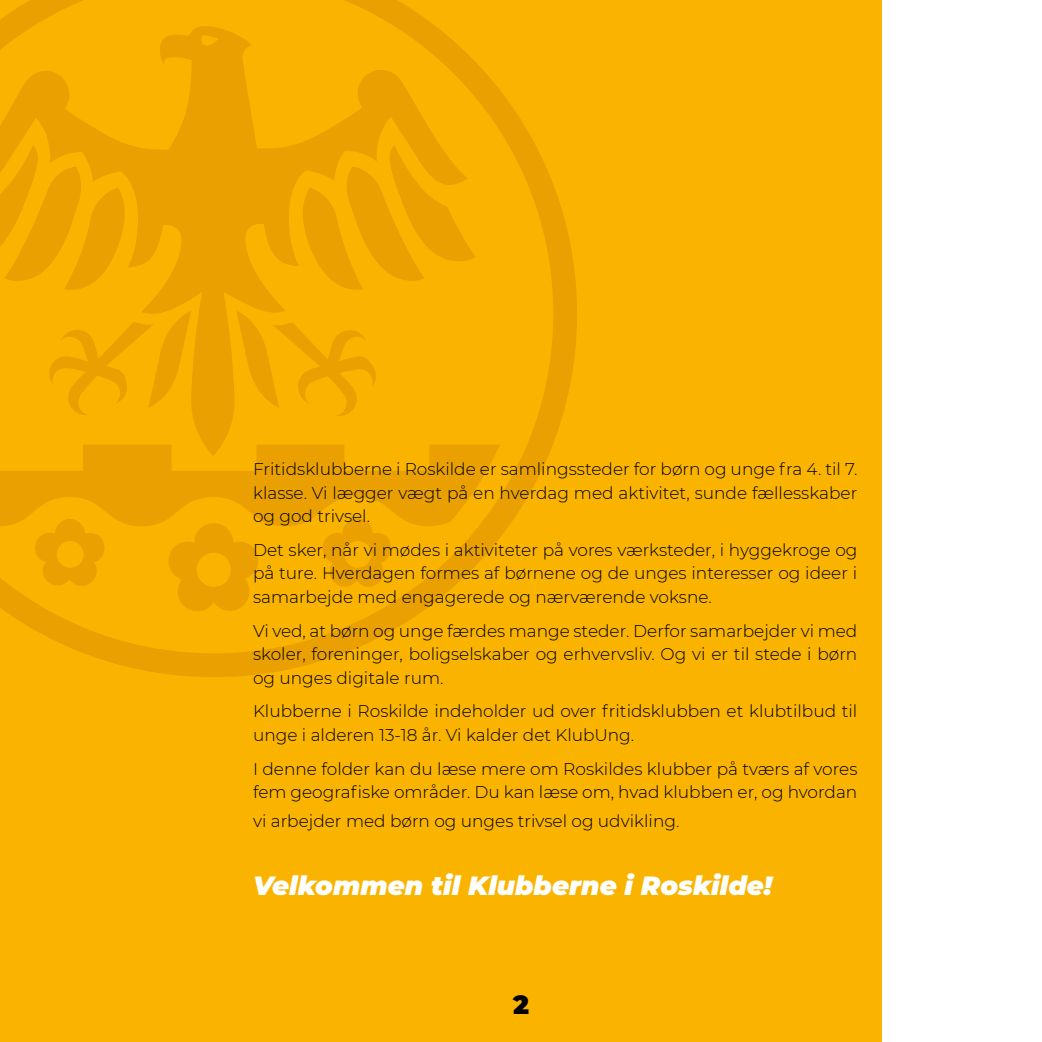
<style>
.page{position:relative;width:1042px;height:1042px;background:#fff}
.page>*{position:absolute;margin:0;border:0;box-sizing:border-box;transform-origin:0 0}
.t1{font:italic 900 26.25px "Montserrat";color:#fff}
.t2{font:900 26.25px "Montserrat";color:#000}
.t3{font:300 16.97px/23.6px "Montserrat";color:#000;text-align:justify}
</style>
<div class="page">
<div style="left:0;top:0;width:881px;height:1042px;background:#fab400"></div>
<svg style="left:0;top:0;width:577px;height:677px"></svg>
<svg style="left:0;top:444px;width:500px;height:170px"></svg>
<p class="t3" style="left:253px;top:456px;width:606px">Fritidsklubberne i Roskilde er samlingssteder for børn og unge fra 4. til 7. klasse. Vi lægger vægt på en hverdag med aktivitet, sunde fællesskaber og god trivsel.</p>
<p class="t3" style="left:253px;top:537px;width:606px">Det sker, når vi mødes i aktiviteter på vores værksteder, i hyggekroge og på ture. Hverdagen formes af børnene og de unges interesser og ideer i samarbejde med engagerede og nærværende voksne.</p>
<p class="t3" style="left:253px;top:618px;width:606px">Vi ved, at børn og unge færdes mange steder. Derfor samarbejder vi med skoler, foreninger, boligselskaber og erhvervsliv. Og vi er til stede i børn og unges digitale rum.</p>
<p class="t3" style="left:253px;top:699px;width:606px">Klubberne i Roskilde indeholder ud over fritidsklubben et klubtilbud til unge i alderen 13-18 år. Vi kalder det KlubUng.</p>
<p class="t3" style="left:253px;top:756px;width:606px">I denne folder kan du læse mere om Roskildes klubber på tværs af vores fem geografiske områder. Du kan læse om, hvad klubben er, og hvordan</p>
<p class="t3" style="left:253px;top:808px;width:428px">vi arbejder med børn og unges trivsel og udvikling.</p>
<h1 class="t1" style="left:253px;top:865px;width:520px">Velkommen til Klubberne i Roskilde!</h1>
<h1 class="t2" style="left:513px;top:985px;width:17px">2</h1>
</div>
